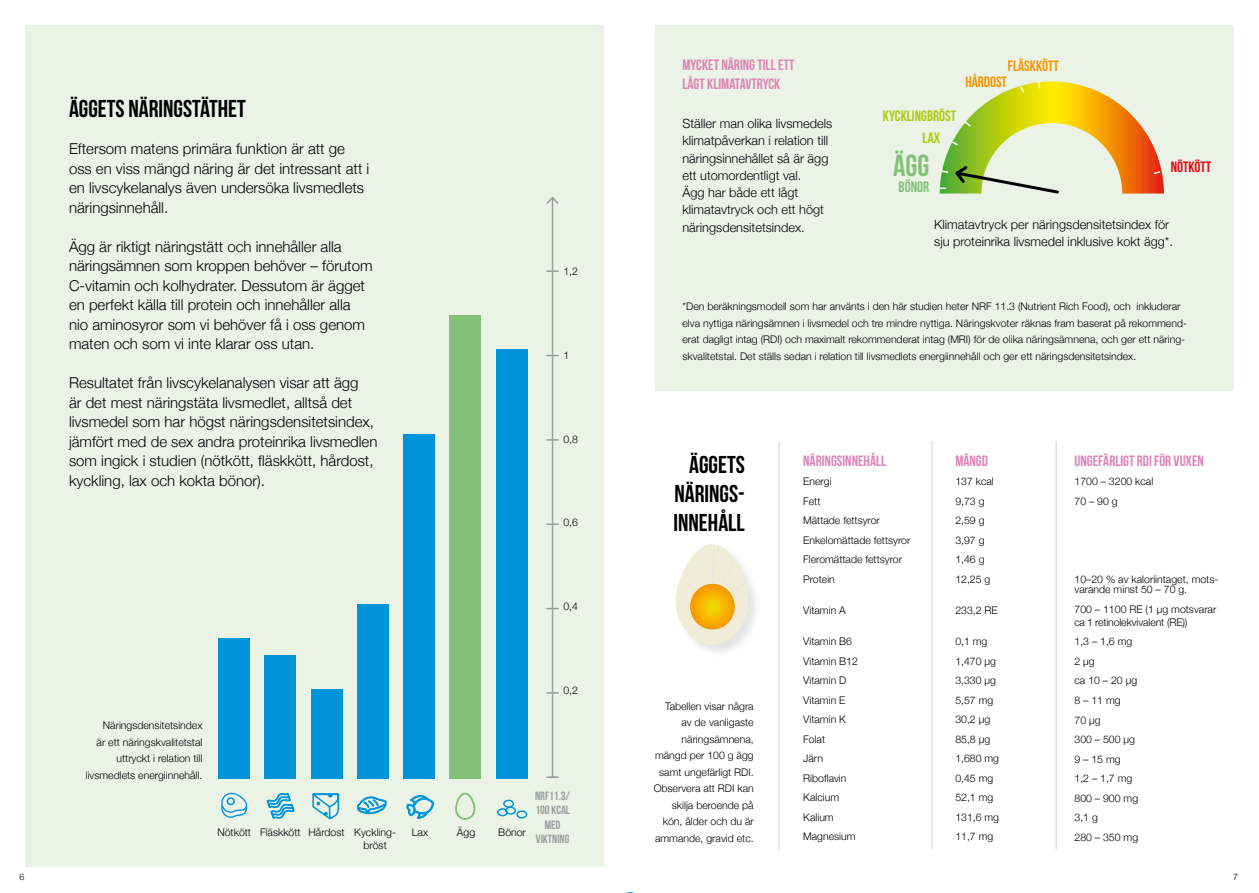
<style>
.page{position:relative;width:1259px;height:893px;background:#fff}
.page>*{position:absolute;margin:0;border:0;box-sizing:border-box;transform-origin:0 0}
.t1{font:700 30.45px "Bebas Neue";color:#82c177}
.t2{font:700 24.3px/29.2px "Bebas Neue";color:#000;text-align:justify}
.t3{font:300 15px/19.5px "Helvetica Neue";color:#000}
.t4{font:700 15px/19.5px "Bebas Neue";color:#dd83b5}
.t5{font:700 15px "Bebas Neue";color:#f49400}
.t6{font:700 15px/22.2px "Bebas Neue";color:#afca0b}
.t7{font:700 15px "Bebas Neue";color:#e30613}
.t8{font:700 15px "Bebas Neue";color:#82c177}
.t9{font:300 12.75px/17.2px "Helvetica Neue";color:#000}
.t10{font:700 12px/14.4px "Bebas Neue";color:#9d9d9c;text-align:center}
.t11{font:300 10.5px/19.5px "Helvetica Neue";color:#000}
.t12{font:300 9px "Helvetica Neue";color:#000}
</style>
<div class="page">
<div style="left:26px;top:26px;width:578px;height:841px;background:#eaf3e6"></div>
<div style="left:655px;top:26px;width:578px;height:365px;background:#eaf3e6"></div>
<svg style="left:939px;top:81px;width:225px;height:113px"></svg>
<hr style="left:931px;top:441px;width:1px;height:408px;background:#d0d0d0">
<hr style="left:778px;top:441px;width:1px;height:408px;background:#d0d0d0">
<hr style="left:1055px;top:441px;width:1px;height:408px;background:#d0d0d0">
<div style="left:673px;top:542px;width:90px;height:117px;background:#000;opacity:.12"></div>
<svg style="left:675px;top:544px;width:73px;height:101px"></svg>
<div style="left:219px;top:638px;width:31px;height:141px;background:#0095db"></div>
<div style="left:265px;top:655px;width:31px;height:124px;background:#0095db"></div>
<div style="left:311px;top:689px;width:31px;height:90px;background:#0095db"></div>
<div style="left:357px;top:604px;width:31px;height:175px;background:#0095db"></div>
<div style="left:403px;top:434px;width:31px;height:345px;background:#0095db"></div>
<div style="left:449px;top:315px;width:32px;height:464px;background:#82c177"></div>
<div style="left:496px;top:349px;width:31px;height:430px;background:#0095db"></div>
<hr style="left:552px;top:198px;width:1px;height:579px;background:#9d9d9c">
<svg style="left:546px;top:197px;width:13px;height:9px"></svg>
<svg style="left:546px;top:439px;width:12px;height:2px"></svg>
<svg style="left:546px;top:692px;width:12px;height:2px"></svg>
<svg style="left:546px;top:270px;width:12px;height:2px"></svg>
<svg style="left:546px;top:523px;width:12px;height:2px"></svg>
<svg style="left:546px;top:776px;width:12px;height:2px"></svg>
<svg style="left:406px;top:795px;width:28px;height:24px"></svg>
<svg style="left:221px;top:793px;width:26px;height:25px"></svg>
<svg style="left:266px;top:793px;width:29px;height:26px"></svg>
<svg style="left:356px;top:796px;width:31px;height:18px"></svg>
<div style="left:497px;top:808px;width:11px;height:8px;border:2px solid #0095db;border-radius:50%"></div>
<div style="left:503px;top:800px;width:11px;height:8px;border:2px solid #0095db;border-radius:50%"></div>
<div style="left:505px;top:806px;width:11px;height:9px;border:2px solid #0095db;border-radius:50%"></div>
<div style="left:516px;top:810px;width:11px;height:8px;border:2px solid #0095db;border-radius:50%"></div>
<svg style="left:312px;top:793px;width:28px;height:27px"></svg>
<svg style="left:455px;top:793px;width:21px;height:27px"></svg>
<h2 class="t2" style="left:69px;top:94px;width:178px">ÄGGETS NÄRINGSTÄTHET</h2>
<h3 class="t3" style="left:69px;top:138px;width:302px">Eftersom matens primära funktion är att ge oss en viss mängd näring är det intressant att i en livscykelanalys även undersöka livsmedlets näringsinnehåll.</h3>
<p class="t3" style="left:69px;top:235px;width:305px">Ägg är riktigt näringstätt och innehåller alla näringsämnen som kroppen behöver – förutom C-vitamin och kolhydrater. Dessutom är ägget en perfekt källa till protein och innehåller alla nio aminosyror som vi behöver få i oss genom maten och som vi inte klarar oss utan.</p>
<p class="t3" style="left:69px;top:372px;width:310px">Resultatet från livscykelanalysen visar att ägg<br>är det mest näringstäta livsmedlet, alltså det livsmedel som har högst näringsdensitetsindex, jämfört med de sex andra proteinrika livsmedlen som ingick i studien (nötkött, fläskkött, hårdost, kyckling, lax och kokta bönor).</p>
<p class="t11" style="left:563px;top:261px;width:16px">1,2</p>
<p class="t11" style="left:563px;top:345px;width:7px">1</p>
<p class="t11" style="left:563px;top:429px;width:16px">0,8</p>
<p class="t11" style="left:563px;top:511px;width:16px">0,6</p>
<p class="t11" style="left:563px;top:596px;width:16px">0,4</p>
<p class="t11" style="left:86px;top:716px;width:118px;line-height:16.5px;text-align:right">Näringsdensitetsindex<br>är ett näringskvalitetstal uttryckt i relation till livsmedlets energiinnehåll.</p>
<p class="t11" style="left:563px;top:680px;width:16px">0,2</p>
<p class="t11" style="left:217px;top:822px;width:180px">Nötkött Fläskkött Hårdost Kyckling-</p>
<p class="t11" style="left:412px;top:822px;width:18px">Lax</p>
<p class="t11" style="left:457px;top:822px;width:20px">Ägg</p>
<p class="t11" style="left:498px;top:822px;width:29px">Bönor</p>
<p class="t11" style="left:363px;top:835px;width:25px">bröst</p>
<p class="t10" style="left:535px;top:788px;width:37px">NRF11.3/<br>100 KCAL<br>MED<br>VIKTNING</p>
<h3 class="t4" style="left:682px;top:54px;width:113px">MYCKET NÄRING TILL ETT<br>LÅGT KLIMATAVTRYCK</h3>
<p class="t9" style="left:682px;top:114px;width:151px">Ställer man olika livsmedels klimatpåverkan i relation till näringsinnehållet så är ägg ett utomordentligt val.<br>Ägg har både ett lågt klimatavtryck och ett högt näringsdensitetsindex.</p>
<h3 class="t5" style="left:1008px;top:58px;width:52px">FLÄSKKÖTT</h3>
<h3 class="t6" style="left:922px;top:104px;width:35px;text-indent:-40px">KYCKLINGBRÖST<br>LAX</h3>
<h3 class="t5" style="left:965px;top:74px;width:43px">HÅRDOST</h3>
<h1 class="t1" style="left:893px;top:149px;width:38px">ÄGG</h1>
<h3 class="t7" style="left:1170px;top:159px;width:42px">NÖTKÖTT</h3>
<h3 class="t8" style="left:898px;top:179px;width:32px">BÖNOR</h3>
<p class="t9" style="left:934px;top:215px;width:240px">Klimatavtryck per näringsdensitetsindex för sju proteinrika livsmedel inklusive kokt ägg*.</p>
<p class="t11" style="left:682px;top:297px;width:506px;line-height:16.5px">*Den beräkningsmodell som har använts i den här studien heter NRF 11.3 (Nutrient Rich Food), och inkluderar elva nyttiga näringsämnen i livsmedel och tre mindre nyttiga. Näringskvoter räknas fram baserat på rekommend&shy;erat dagligt intag (RDI) och maximalt rekommenderat intag (MRI) för de olika näringsämnena, och ger ett näring&shy;skvalitetstal. Det ställs sedan i relation till livsmedlets energiinnehåll och ger ett näringsdensitetsindex.</p>
<h2 class="t2" style="left:673px;top:449px;width:73px;text-indent:16px">ÄGGETS NÄRINGS-INNEHÅLL</h2>
<p class="t11" style="left:654px;top:697px;width:101px;line-height:16.5px;text-align:right">Tabellen visar några av de vanligaste näringsämnena, mängd per 100 g ägg samt ungefärligt RDI.<br>Observera att RDI kan skilja beroende på kön, ålder och du är ammande, gravid etc.</p>
<h3 class="t4" style="left:803px;top:450px;width:85px">NÄRINGSINNEHÅLL</h3>
<p class="t11" style="left:803px;top:471px;width:109px">Energi<br>Fett<br>Mättade fettsyror<br>Enkelomättade fettsyror<br>Fleromättade fettsyror<br>Protein</p>
<p class="t11" style="left:803px;top:600px;width:44px">Vitamin A</p>
<p class="t11" style="left:803px;top:631px;width:56px">Vitamin B6<br>Vitamin B12<br>Vitamin D<br>Vitamin E<br>Vitamin K<br>Folat<br>Järn<br>Riboflavin<br>Kalcium<br>Kalium<br>Magnesium</p>
<h3 class="t4" style="left:955px;top:450px;width:34px">MÄNGD</h3>
<p class="t11" style="left:955px;top:471px;width:40px">137 kcal<br>9,73 g<br>2,59 g<br>3,97 g<br>1,46 g<br>12,25 g</p>
<p class="t11" style="left:955px;top:600px;width:44px">233,2 RE</p>
<p class="t11" style="left:955px;top:631px;width:45px">0,1 mg<br>1,470 µg<br>3,330 µg<br>5,57 mg<br>30,2 µg<br>85,8 µg<br>1,680 mg<br>0,45 mg<br>52,1 mg<br>131,6 mg<br>11,7 mg</p>
<h3 class="t4" style="left:1074px;top:450px;width:131px">UNGEFÄRLIGT RDI FÖR VUXEN</h3>
<p class="t11" style="left:1074px;top:471px;width:80px">1700 – 3200 kcal<br>70 – 90 g</p>
<p class="t11" style="left:1074px;top:573px;width:145px;line-height:10.6px">10–20 % av kaloriintaget, mots&shy;varande minst 50 – 70 g.</p>
<p class="t11" style="left:1074px;top:602px;width:143px;line-height:12.9px">700 – 1100 RE (1 µg motsvarar ca 1 retinolekvivalent (RE))</p>
<p class="t11" style="left:1074px;top:631px;width:65px">1,3 – 1,6 mg<br>2 µg<br>ca 10 – 20 µg<br>8 – 11 mg<br>70 µg<br>300 – 500 µg<br>9 – 15 mg<br>1,2 – 1,7 mg<br>800 – 900 mg<br>3,1 g<br>280 – 350 mg</p>
<p class="t12" style="left:20px;top:869px;width:7px">6</p>
<p class="t12" style="left:1233px;top:869px;width:7px">7</p>
</div>
